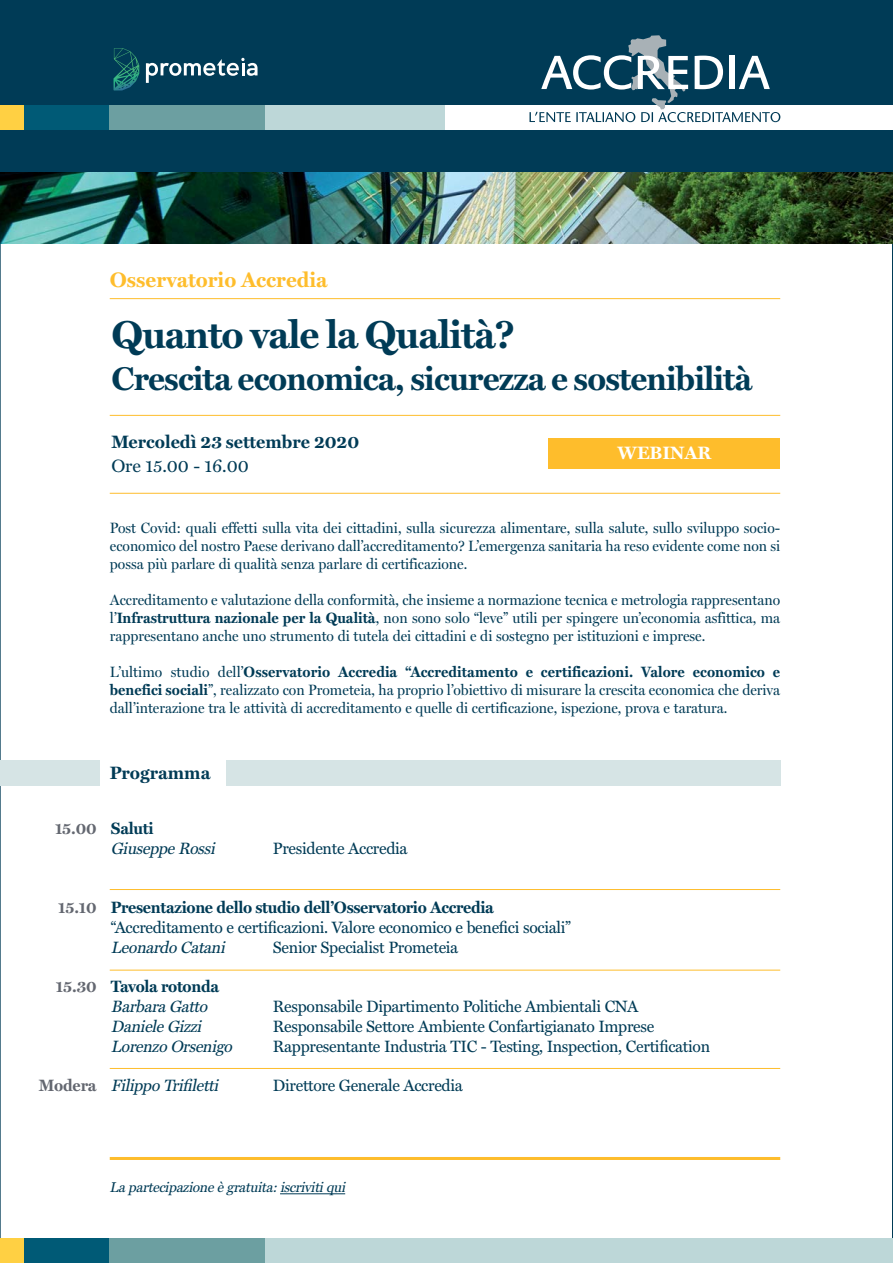
<style>
.page{position:relative;width:893px;height:1263px;background:#fff}
.page>*{position:absolute;margin:0;border:0;box-sizing:border-box;transform-origin:0 0}
.t1{font:700 39px "Miller Text";letter-spacing:-.025em;color:#003b56}
.t2{font:700 33px "Miller Text";letter-spacing:-.025em;color:#003b56}
.t3{font:21px "Miller Text Bold TT";color:#febd2c}
.t4{font:18px "Miller Text Bold TT";color:#003b56}
.t5{font:18px "Miller Text";color:#003b56}
.t6{font:700 18px "Miller Text";color:#fff}
.t7{font:16.5px "Miller Text";letter-spacing:-.02em;color:#003b56}
.t8{font:italic 16.5px "Miller Text";letter-spacing:-.02em;color:#003b56}
.t9{font:700 16.5px "Miller Text";letter-spacing:-.02em;color:#003b56}
.t10{font:16.5px "Miller Text Bold TT";letter-spacing:-.005em;color:#636770}
.t11{font:15px/18px "Miller Display";color:#003b56;text-align:justify;scale:.95 1}
.t12{font:15px "Miller Text Bold TT";letter-spacing:.005em;color:#003b56;scale:.95 1}
.t13{font:italic 14.25px "Miller Text";color:#003b56}
.s1{font-family:"Miller Text Bold TT"}
.s2{font-family:"Miller Display"}
</style>
<div class="page">
<div style="left:226px;top:760px;width:554px;height:26px;background:#d6e4e5"></div>
<div style="left:0;top:760px;width:99px;height:26px;background:#d6e4e5"></div>
<img style="left:0;top:172px;width:892px;height:72px">
<div style="left:0;top:0;width:892px;height:172px;background:#003b56"></div>
<div style="left:0;top:105px;width:24px;height:25px;background:#ffd043"></div>
<div style="left:202px;top:105px;width:287px;height:25px;background:#bdd7d8"></div>
<div style="left:445px;top:105px;width:447px;height:25px;background:#fff"></div>
<div style="left:24px;top:105px;width:88px;height:25px;background:#005a76"></div>
<div style="left:109px;top:105px;width:156px;height:25px;background:#6c9fa1"></div>
<div style="left:0;top:1239px;width:24px;height:24px;background:#ffd043"></div>
<div style="left:202px;top:1239px;width:287px;height:24px;background:#bdd7d8"></div>
<div style="left:445px;top:1239px;width:447px;height:24px;background:#bdd7d8"></div>
<div style="left:24px;top:1239px;width:88px;height:24px;background:#005a76"></div>
<div style="left:109px;top:1239px;width:156px;height:24px;background:#6c9fa1"></div>
<svg style="left:529px;top:35px;width:251px;height:87px"></svg>
<div style="left:548px;top:438px;width:232px;height:31px;background:#febd2c"></div>
<hr style="left:110px;top:415px;width:670px;height:1px;background:#febd2c">
<hr style="left:110px;top:298px;width:670px;height:1px;background:#febd2c">
<hr style="left:110px;top:493px;width:670px;height:1px;background:#febd2c">
<hr style="left:110px;top:1157px;width:670px;height:3px;background:#febd2c">
<hr style="left:110px;top:889px;width:670px;height:1px;background:#febd2c">
<hr style="left:110px;top:970px;width:670px;height:1px;background:#febd2c">
<hr style="left:110px;top:1068px;width:670px;height:1px;background:#febd2c">
<hr style="left:280px;top:1194px;width:65px;height:1px;background:#003b56">
<svg style="left:146px;top:58px;width:111px;height:25px"></svg>
<img style="left:113px;top:48px;width:26px;height:43px">
<h3 class="t3" style="left:110px;top:271px;width:219px">Osservatorio Accredia</h3>
<h1 class="t1" style="left:111px;top:312px;width:405px">Quanto vale la Qualità?</h1>
<h2 class="t2" style="left:111px;top:359px;width:642px">Crescita economica, sicurezza e sostenibilità</h2>
<p class="t4" style="left:111px;top:435px;width:249px">Mercoledì 23 settembre 2020</p>
<p class="t5" style="left:111px;top:459px;width:139px">Ore 15.00 - 16.00</p>
<p class="t6" style="left:617px;top:443px;width:95px">WEBINAR</p>
<p class="t11" style="left:110px;top:520px;width:707px">Post Covid: quali effetti sulla vita dei cittadini, sulla sicurezza alimentare, sulla salute, sullo sviluppo socio&shy;economico del nostro Paese derivano dall’accreditamento? L’emergenza sanitaria ha reso evidente come non si possa più parlare di qualità senza parlare di certificazione.</p>
<p class="t11" style="left:110px;top:592px;width:707px">Accreditamento e valutazione della conformità, che insieme a normazione tecnica e metrologia rappresentano l’<span class="s1">Infrastruttura nazionale per la Qualità</span>, non sono solo “leve” utili per spingere un’economia asfittica, ma rappresentano anche uno strumento di tutela dei cittadini e di sostegno per istituzioni e imprese.</p>
<p class="t12" style="left:110px;top:666px;width:707px"><span class="s2">L’ultimo studio dell’</span>Osservatorio Accredia “Accreditamento e certificazioni. Valore economico e</p>
<p class="t11" style="left:110px;top:682px;width:707px"><span class="s1">benefici sociali</span>”, realizzato con Prometeia, ha proprio l’obiettivo di misurare la crescita economica che deriva dall’interazione tra le attività di accreditamento e quelle di certificazione, ispezione, prova e taratura.</p>
<p class="t4" style="left:110px;top:766px;width:102px">Programma</p>
<p class="t10" style="left:55px;top:822px;width:43px">15.00</p>
<p class="t9" style="left:111px;top:819px;width:44px">Saluti</p>
<p class="t8" style="left:111px;top:841px;width:109px">Giuseppe Rossi</p>
<p class="t7" style="left:273px;top:841px;width:136px">Presidente Accredia</p>
<p class="t10" style="left:58px;top:901px;width:40px">15.10</p>
<p class="t10" style="left:56px;top:980px;width:42px">15.30</p>
<p class="t10" style="left:39px;top:1079px;width:59px">Modera</p>
<p class="t9" style="left:111px;top:898px;width:384px">Presentazione dello studio dell’Osservatorio Accredia</p>
<p class="t7" style="left:111px;top:921px;width:461px">“Accreditamento e certificazioni. Valore economico e benefici sociali”</p>
<p class="t8" style="left:111px;top:940px;width:119px">Leonardo Catani</p>
<p class="t7" style="left:273px;top:940px;width:187px">Senior Specialist Prometeia</p>
<p class="t9" style="left:111px;top:977px;width:110px">Tavola rotonda</p>
<p class="t8" style="left:111px;top:1000px;width:101px">Barbara Gatto</p>
<p class="t7" style="left:273px;top:1000px;width:367px">Responsabile Dipartimento Politiche Ambientali CNA</p>
<p class="t8" style="left:111px;top:1020px;width:95px">Daniele Gizzi</p>
<p class="t7" style="left:273px;top:1020px;width:383px">Responsabile Settore Ambiente Confartigianato Imprese</p>
<p class="t8" style="left:111px;top:1039px;width:126px">Lorenzo Orsenigo</p>
<p class="t7" style="left:273px;top:1039px;width:439px">Rappresentante Industria TIC - Testing, Inspection, Certification</p>
<p class="t8" style="left:111px;top:1079px;width:112px">Filippo Trifiletti</p>
<p class="t7" style="left:273px;top:1079px;width:191px">Direttore Generale Accredia</p>
<p class="t13" style="left:110px;top:1181px;width:240px">La partecipazione è gratuita:iscrivitiqui</p>
</div>
